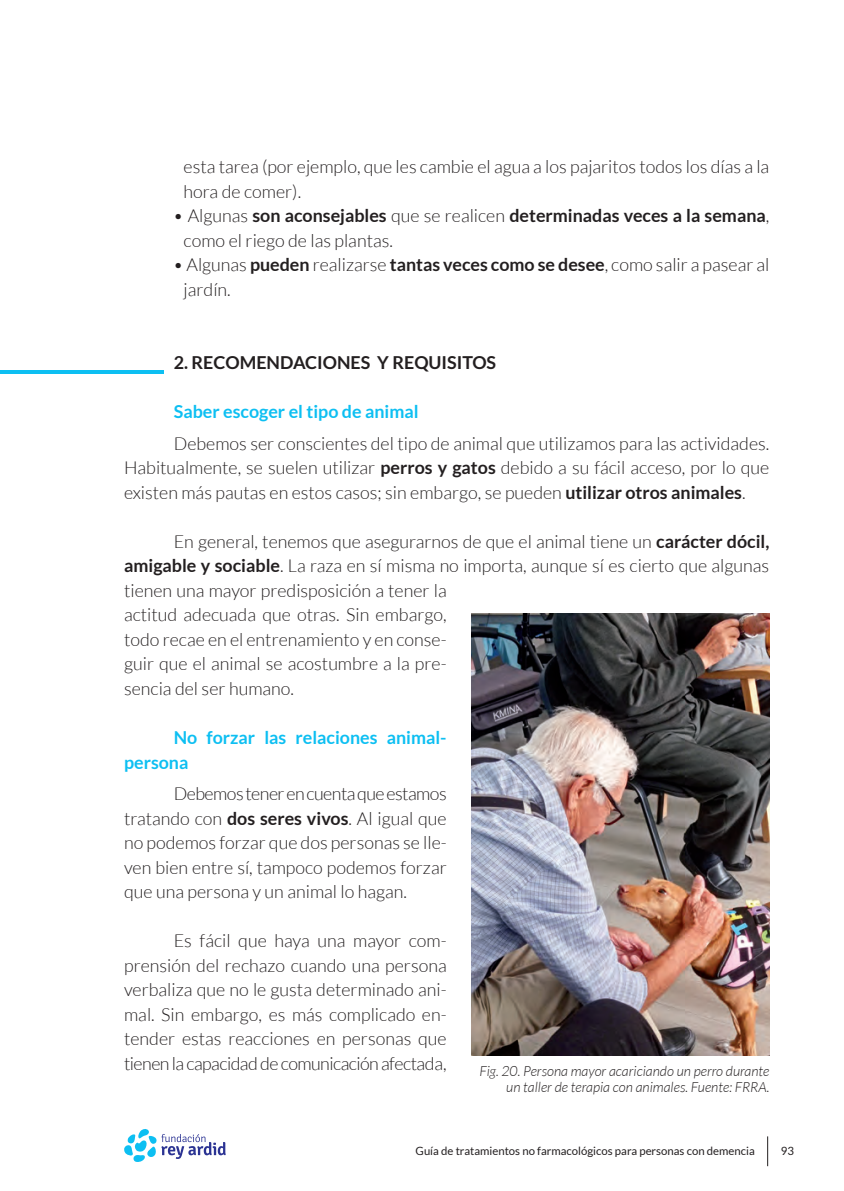
<style>
.page{position:relative;width:844px;height:1191px;background:#fff}
.page>*{position:absolute;margin:0;border:0;box-sizing:border-box;transform-origin:0 0}
.t1{font:300 17.85px/24.5px "Lato";color:#231f20}
.t2{font:700 17.85px/24.5px "Lato";color:#0dbff2}
.t3{font:700 17.85px "Lato";color:#231f20}
.t4{font:italic 300 14px/15.8px "Lato";color:#231f20;text-align:right}
.t5{font:11.38px "Lato";color:#231f20}
.s1{font-weight:700}
</style>
<div class="page">
<svg style="left:124px;top:1129px;width:102px;height:33px"></svg>
<hr style="left:767px;top:1136px;width:1px;height:30px;background:#231f20">
<img style="left:471px;top:613px;width:298px;height:442px">
<hr style="left:0;top:370px;width:164px;height:4px;background:#0dbff2">
<p class="t1" style="left:184px;top:155px;width:587px">esta tarea (por ejemplo, que les cambie el agua a los pajaritos todos los días a la hora de comer).</p>
<p class="t1" style="left:184px;top:204px;width:587px;text-indent:-10px">• Algunas <span class="s1">son aconsejables</span> que se realicen <span class="s1">determinadas veces a la semana</span>, como el riego de las plantas.</p>
<p class="t1" style="left:184px;top:253px;width:587px;text-indent:-10px">• Algunas <span class="s1">pueden</span> realizarse <span class="s1">tantas veces como se desee</span>, como salir a pasear al jardín.</p>
<p class="t3" style="left:174px;top:352px;width:324px">2. RECOMENDACIONES Y REQUISITOS</p>
<p class="t2" style="left:174px;top:399px;width:246px">Saber escoger el tipo de animal</p>
<p class="t1" style="left:124px;top:431px;width:646px;text-align:justify;text-indent:50px">Debemos ser conscientes del tipo de animal que utilizamos para las actividades.<br>Habitualmente, se suelen utilizar <span class="s1">perros y gatos</span> debido a su fácil acceso, por lo que existen más pautas en estos casos; sin embargo, se pueden <span class="s1">utilizar otros animales</span>.</p>
<p class="t1" style="left:124px;top:529px;width:646px;text-indent:50px">En general, tenemos que asegurarnos de que el animal tiene un <span class="s1">carácter dócil, amigable y sociable</span>. La raza en sí misma no importa, aunque sí es cierto que algunas tienen una mayor predisposición a tener la<br>actitud adecuada que otras. Sin embargo,<br>todo recae en el entrenamiento y en conse-<br>guir que el animal se acostumbre a la pre-<br>sencia del ser humano.</p>
<p class="t2" style="left:124px;top:725px;width:324px;text-indent:50px">No forzar las relaciones animal&shy;persona</p>
<p class="t1" style="left:124px;top:781px;width:324px;text-align:justify;text-indent:50px">Debemos tener en cuenta que estamos tratando con <span class="s1">dos seres vivos</span>. Al igual que no podemos forzar que dos personas se lle&shy;ven bien entre sí, tampoco podemos forzar que una persona y un animal lo hagan.</p>
<p class="t1" style="left:124px;top:928px;width:324px;text-align:justify;text-indent:50px">Es fácil que haya una mayor com&shy;prensión del rechazo cuando una persona verbaliza que no le gusta determinado ani&shy;mal. Sin embargo, es más complicado en&shy;tender estas reacciones en personas que tienen la capacidad de comunicación afectada,</p>
<p class="t4" style="left:479px;top:1063px;width:291px">Fig. 20. Persona mayor acariciando un perro durante un taller de terapia con animales. Fuente: FRRA.</p>
<p class="t5" style="left:415px;top:1145px;width:340px">Guía de tratamientos no farmacológicos para personas con demencia</p>
<p class="t5" style="left:780px;top:1145px;width:15px">93</p>
</div>
